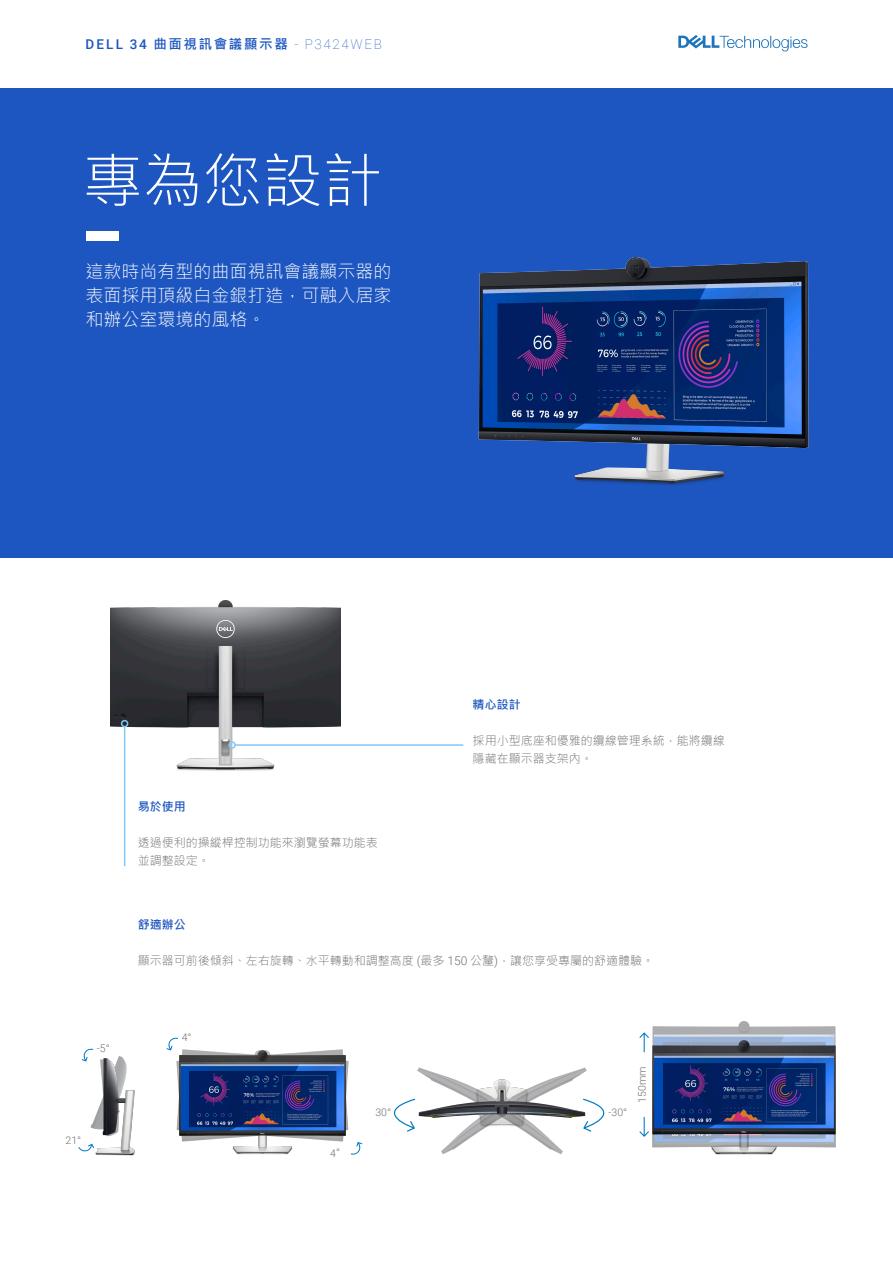
<style>
.page{position:relative;width:893px;height:1263px;background:#fff}
.page>*{position:absolute;margin:0;border:0;box-sizing:border-box;transform-origin:0 0}
.t1{font:300 60px "Microsoft Jheng Hei";color:#fff}
.t2{font:300 18px/24px "Microsoft Jheng Hei";color:#fff;text-align:justify}
.t3{font:700 13.5px "Microsoft Jheng Hei";letter-spacing:.12em;color:#1d56c0}
.t4{font:300 12px/18px "Microsoft Jheng Hei";color:#6e6e6e}
.t5{font:700 12px "Microsoft Jheng Hei";color:#1d56c0}
.t6{font:300 10.5px "Roboto";color:#6e6e6e}
.s1{font-family:"Roboto";font-weight:500}
.s2{font-family:"Roboto";font-weight:100}
.s3{font-family:"Roboto"}
</style>
<div class="page">
<img style="left:111px;top:600px;width:230px;height:224px">
<img style="left:652px;top:1021px;width:184px;height:134px">
<img style="left:417px;top:1067px;width:170px;height:87px">
<svg style="left:393px;top:1098px;width:23px;height:34px"></svg>
<svg style="left:582px;top:1098px;width:23px;height:35px"></svg>
<svg style="left:639px;top:1032px;width:10px;height:20px"></svg>
<svg style="left:639px;top:1117px;width:10px;height:20px"></svg>
<img style="left:81px;top:1049px;width:54px;height:107px">
<svg style="left:82px;top:1048px;width:11px;height:13px"></svg>
<svg style="left:78px;top:1143px;width:16px;height:9px"></svg>
<div style="left:0;top:89px;width:893px;height:469px;background:#1d56c0"></div>
<hr style="left:124px;top:727px;width:1px;height:139px;background:#80c7fb">
<div style="left:121px;top:720px;width:7px;height:7px;border:2px solid #80c7fb;border-radius:50%"></div>
<hr style="left:235px;top:744px;width:228px;height:2px;background:#80c7fb">
<div style="left:228px;top:741px;width:8px;height:8px;border:2px solid #80c7fb;border-radius:50%"></div>
<div style="left:86px;top:232px;width:33px;height:9px;background:#fff"></div>
<img style="left:478px;top:257px;width:331px;height:228px">
<img style="left:176px;top:1049px;width:175px;height:106px">
<svg style="left:167px;top:1037px;width:11px;height:13px"></svg>
<svg style="left:351px;top:1142px;width:11px;height:13px"></svg>
<svg style="left:678px;top:35px;width:130px;height:16px"></svg>
<p class="t3" style="left:86px;top:36px;width:298px"><span class="s1">DELL 34</span> 曲面視訊會議顯示器 <span class="s2">- P3424WEB</span></p>
<p class="t1" style="left:82px;top:143px;width:302px">專為您設計</p>
<p class="t2" style="left:85px;top:259px;width:308px">這款時尚有型的曲面視訊會議顯示器的表面採用頂級白金銀打造，可融入居家和辦公室環境的風格。</p>
<p class="t5" style="left:138px;top:799px;width:49px">易於使用</p>
<p class="t4" style="left:138px;top:834px;width:242px">透過便利的操縱桿控制功能來瀏覽螢幕功能表並調整設定。</p>
<p class="t5" style="left:473px;top:697px;width:49px">精心設計</p>
<p class="t4" style="left:473px;top:732px;width:253px">採用小型底座和優雅的纜線管理系統，能將纜線隱藏在顯示器支架內。</p>
<p class="t5" style="left:138px;top:917px;width:49px">舒適辦公</p>
<p class="t4" style="left:138px;top:952px;width:518px">顯示器可前後傾斜、左右旋轉、水平轉動和調整高度 <span class="s3">(</span>最多 <span class="s3">150</span> 公釐<span class="s3">)</span>，讓您享受專屬的舒適體驗。</p>
<p class="t6" style="left:97px;top:1041px;width:14px">-5°</p>
<p class="t6" style="left:66px;top:1133px;width:17px">21°</p>
<p class="t6" style="left:182px;top:1030px;width:11px">4°</p>
<p class="t6" style="left:330px;top:1145px;width:11px">4°</p>
<p class="t6" style="left:375px;top:1105px;width:17px">30°</p>
<p class="t6" style="left:609px;top:1105px;width:20px">-30°</p>
<p class="t6" style="left:635px;top:1103px;width:38px;rotate:-90deg">150mm</p>
</div>
